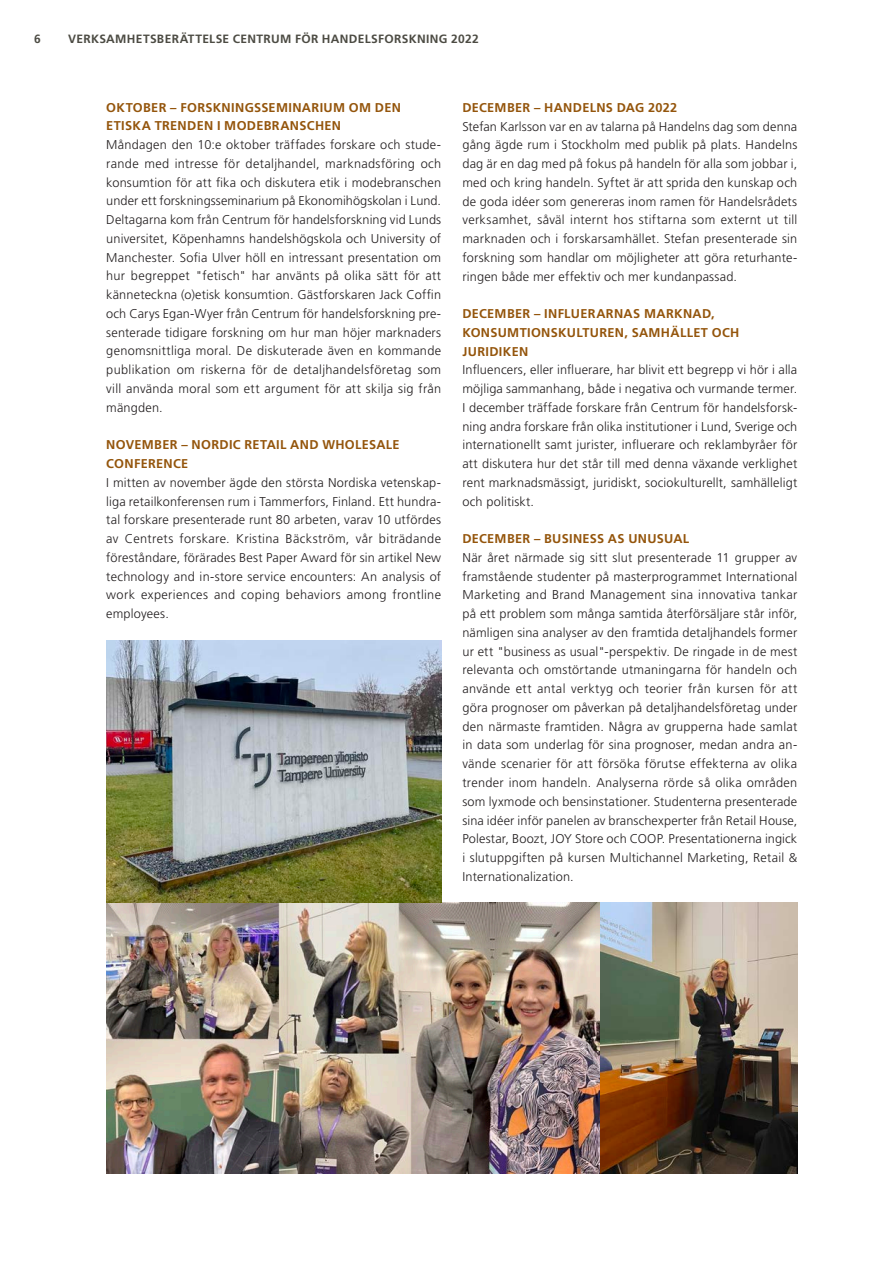
<style>
.page{position:relative;width:893px;height:1263px;background:#fff}
.page>*{position:absolute;margin:0;border:0;box-sizing:border-box;transform-origin:0 0}
.Svart_Brödtext_utan{font:300 12.75px/18.8px "Frutiger LT Std";letter-spacing:.015em;color:#231f20;text-align:justify}
.Brons_Underrubrik_1{font:700 12.75px/18.8px "Frutiger LT Std";letter-spacing:.025em;color:#94550c}
.t1{font:700 12px "Frutiger LT Std";letter-spacing:.025em;color:#4c4b43}
</style>
<div class="page">
<img style="left:106px;top:903px;width:691px;height:271px">
<img style="left:106px;top:640px;width:335px;height:263px">
<p class="t1" style="left:34px;top:32px;width:8px">6</p>
<p class="t1" style="left:68px;top:32px;width:412px">VERKSAMHETSBERÄTTELSE CENTRUM FÖR HANDELSFORSKNING 2022</p>
<p class="Brons_Underrubrik_1" style="left:106px;top:98px;width:296px">OKTOBER – FORSKNINGSSEMINARIUM OM DEN<br>ETISKA TRENDEN I MODEBRANSCHEN</p>
<p class="Svart_Brödtext_utan" style="left:106px;top:136px;width:336px">Måndagen den 10:e oktober träffades forskare och stude&shy;rande med intresse för detaljhandel, marknadsföring och konsumtion för att fika och diskutera etik i modebranschen under ett forskningsseminarium på Ekonomihögskolan i Lund.<br>Deltagarna kom från Centrum för handelsforskning vid Lunds universitet, Köpenhamns handelshögskola och University of Manchester. Sofia Ulver höll en intressant presentation om hur begreppet "fetisch" har använts på olika sätt för att känneteckna (o)etisk konsumtion. Gästforskaren Jack Coffin och Carys Egan-Wyer från Centrum för handelsforskning pre&shy;senterade tidigare forskning om hur man höjer marknaders genomsnittliga moral. De diskuterade även en kommande publikation om riskerna för de detaljhandelsföretag som vill använda moral som ett argument för att skilja sig från mängden.</p>
<p class="Brons_Underrubrik_1" style="left:106px;top:435px;width:295px">NOVEMBER – NORDIC RETAIL AND WHOLESALE<br>CONFERENCE</p>
<p class="Svart_Brödtext_utan" style="left:106px;top:473px;width:336px">I mitten av november ägde den största Nordiska vetenskap&shy;liga retailkonferensen rum i Tammerfors, Finland. Ett hundra&shy;tal forskare presenterade runt 80 arbeten, varav 10 utfördes av Centrets forskare. Kristina Bäckström, vår biträdande föreståndare, förärades Best Paper Award för sin artikel New technology and in-store service encounters: An analysis of work experiences and coping behaviors among frontline employees.</p>
<p class="Brons_Underrubrik_1" style="left:462px;top:98px;width:216px">DECEMBER – HANDELNS DAG 2022</p>
<p class="Svart_Brödtext_utan" style="left:462px;top:117px;width:336px">Stefan Karlsson var en av talarna på Handelns dag som denna gång ägde rum i Stockholm med publik på plats. Handelns dag är en dag med på fokus på handeln för alla som jobbar i, med och kring handeln. Syftet är att sprida den kunskap och de goda idéer som genereras inom ramen för Handelsrådets verksamhet, såväl internt hos stiftarna som externt ut till marknaden och i forskarsamhället. Stefan presenterade sin forskning som handlar om möjligheter att göra returhante&shy;ringen både mer effektiv och mer kundanpassad.</p>
<p class="Brons_Underrubrik_1" style="left:462px;top:304px;width:278px">DECEMBER – INFLUERARNAS MARKNAD,<br>KONSUMTIONSKULTUREN, SAMHÄLLET OCH<br>JURIDIKEN</p>
<p class="Svart_Brödtext_utan" style="left:462px;top:361px;width:336px">Influencers, eller influerare, har blivit ett begrepp vi hör i alla möjliga sammanhang, både i negativa och vurmande termer.<br>I december träffade forskare från Centrum för handelsforsk&shy;ning andra forskare från olika institutioner i Lund, Sverige och internationellt samt jurister, influerare och reklambyråer för att diskutera hur det står till med denna växande verklighet rent marknadsmässigt, juridiskt, sociokulturellt, samhälleligt och politiskt.</p>
<p class="Brons_Underrubrik_1" style="left:462px;top:529px;width:228px">DECEMBER – BUSINESS AS UNUSUAL</p>
<p class="Svart_Brödtext_utan" style="left:462px;top:548px;width:336px">När året närmade sig sitt slut presenterade 11 grupper av framstående studenter på masterprogrammet International Marketing and Brand Management sina innovativa tankar på ett problem som många samtida återförsäljare står inför, nämligen sina analyser av den framtida detaljhandels former ur ett "business as usual"-perspektiv. De ringade in de mest relevanta och omstörtande utmaningarna för handeln och använde ett antal verktyg och teorier från kursen för att göra prognoser om påverkan på detaljhandelsföretag under den närmaste framtiden. Några av grupperna hade samlat in data som underlag för sina prognoser, medan andra an&shy;vände scenarier för att försöka förutse effekterna av olika trender inom handeln. Analyserna rörde så olika områden som lyxmode och bensinstationer. Studenterna presenterade sina idéer inför panelen av branschexperter från Retail House, Polestar, Boozt, JOY Store och COOP. Presentationerna ingick i slutuppgiften på kursen Multichannel Marketing, Retail &amp; Internationalization.</p>
</div>
